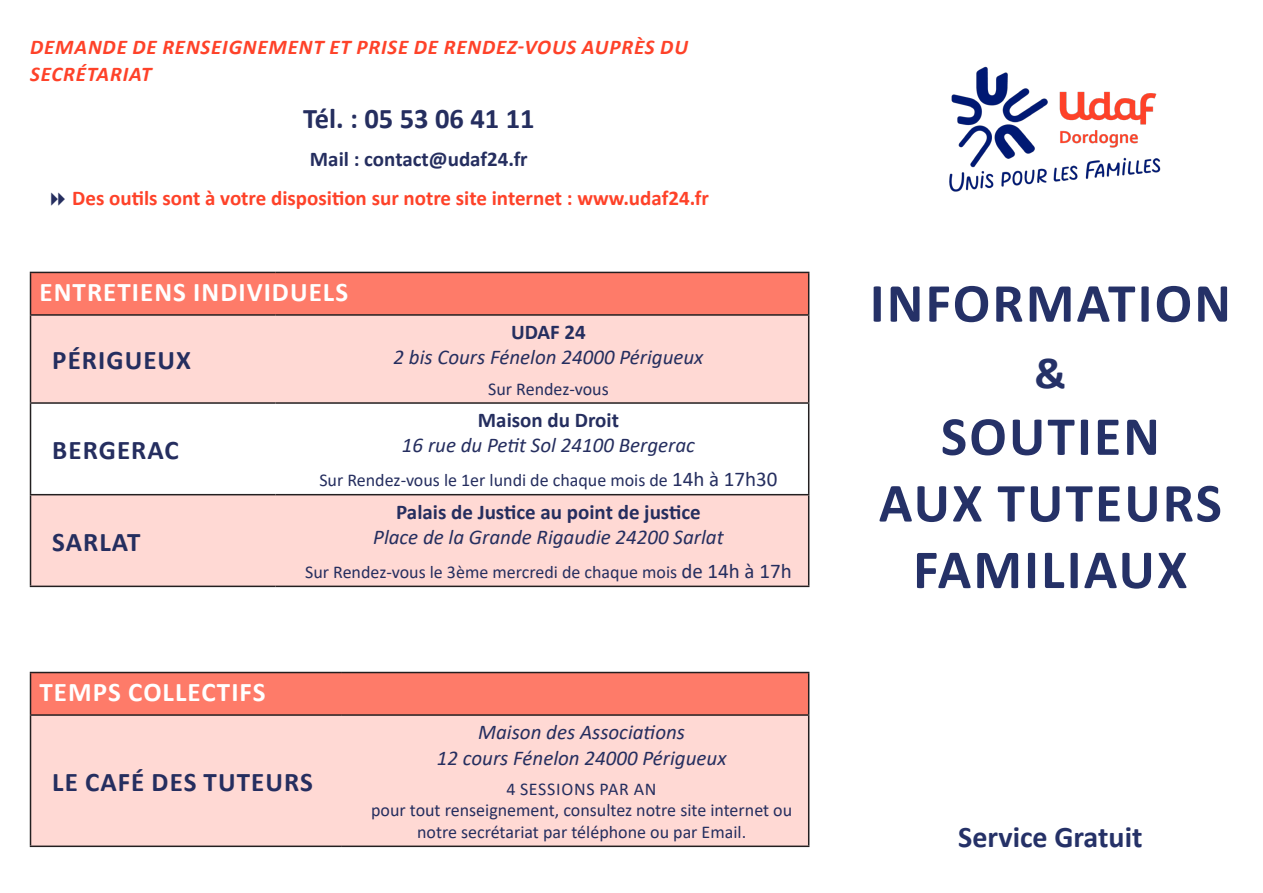
<style>
.page{position:relative;width:1263px;height:893px;background:#fff}
.page>*{position:absolute;margin:0;border:0;box-sizing:border-box;transform-origin:0 0}
.t1{font:700 55.5px/66.6px "Calibri";letter-spacing:.04em;color:#253167;text-align:center}
.t2{font:700 45px "Calibri";color:#253167}
.t3{font:700 30px "Calibri";color:#253167}
.t4{font:700 28.5px "Calibri";color:#252e5f}
.t5{font:700 27px "Calibri";letter-spacing:.04em;color:#252e5f}
.t6{font:700 27px "Calibri";letter-spacing:.04em;color:#fff}
.t7{font:italic 21px/25.2px "Calibri";color:#252e5f;text-align:center}
.t8{font:700 21px "Calibri";color:#252e5f}
.t9{font:700 21px "Calibri";color:#fe4229}
.t10{font:italic 700 21px/27px "Calibri";letter-spacing:.04em;color:#fe4229}
.t11{font:18px/21.6px "Calibri";color:#252e5f;text-align:center}
.s1{font-size:21px}
</style>
<div class="page">
<img style="left:949px;top:66px;width:212px;height:126px">
<div style="left:31px;top:272px;width:778px;height:43px;background:#fe7b69"></div>
<svg style="left:31px;top:316px;width:777px;height:270px;fill:#ffd9d4"></svg>
<hr style="left:30px;top:272px;width:245px;height:1px;background:#231f20">
<hr style="left:30px;top:273px;width:1px;height:41px;background:#231f20">
<hr style="left:275px;top:272px;width:534px;height:1px;background:#231f20">
<hr style="left:808px;top:273px;width:1px;height:41px;background:#231f20">
<hr style="left:30px;top:314px;width:245px;height:2px;background:#231f20">
<hr style="left:30px;top:316px;width:1px;height:86px;background:#231f20">
<hr style="left:275px;top:314px;width:534px;height:2px;background:#231f20">
<hr style="left:808px;top:316px;width:1px;height:86px;background:#231f20">
<hr style="left:30px;top:402px;width:245px;height:2px;background:#231f20">
<hr style="left:30px;top:404px;width:1px;height:90px;background:#231f20">
<hr style="left:275px;top:402px;width:534px;height:2px;background:#231f20">
<hr style="left:808px;top:404px;width:1px;height:90px;background:#231f20">
<hr style="left:30px;top:494px;width:245px;height:1px;background:#231f20">
<hr style="left:30px;top:495px;width:1px;height:91px;background:#231f20">
<hr style="left:275px;top:494px;width:534px;height:1px;background:#231f20">
<hr style="left:808px;top:495px;width:1px;height:91px;background:#231f20">
<hr style="left:30px;top:586px;width:245px;height:1px;background:#231f20">
<hr style="left:275px;top:586px;width:534px;height:1px;background:#231f20">
<div style="left:31px;top:672px;width:778px;height:43px;background:#fe7b69"></div>
<div style="left:31px;top:716px;width:777px;height:129px;background:#ffd9d4"></div>
<hr style="left:30px;top:672px;width:312px;height:1px;background:#231f20">
<hr style="left:30px;top:673px;width:1px;height:41px;background:#231f20">
<hr style="left:342px;top:672px;width:467px;height:1px;background:#231f20">
<hr style="left:808px;top:673px;width:1px;height:41px;background:#231f20">
<hr style="left:30px;top:714px;width:312px;height:2px;background:#231f20">
<hr style="left:30px;top:716px;width:1px;height:129px;background:#231f20">
<hr style="left:342px;top:714px;width:467px;height:2px;background:#231f20">
<hr style="left:808px;top:716px;width:1px;height:129px;background:#231f20">
<hr style="left:30px;top:845px;width:312px;height:2px;background:#231f20">
<hr style="left:342px;top:845px;width:467px;height:2px;background:#231f20">
<p class="t10" style="left:30px;top:33px;width:659px">DEMANDE DE RENSEIGNEMENT ET PRISE DE RENDEZ-VOUS AUPRÈS DU<br>SECRÉTARIAT</p>
<h3 class="t4" style="left:303px;top:98px;width:233px">Tél. : 05 53 06 41 11</h3>
<p class="t8" style="left:310px;top:144px;width:219px">Mail : contact@udaf24.fr</p>
<p class="t9" style="left:72px;top:183px;width:638px">Des outils sont à votre disposition sur notre site internet : www.udaf24.fr</p>
<h3 class="t6" style="left:40px;top:273px;width:310px">ENTRETIENS INDIVIDUELS</h3>
<h3 class="t5" style="left:52px;top:341px;width:140px">PÉRIGUEUX</h3>
<p class="t8" style="left:511px;top:317px;width:76px">UDAF 24</p>
<p class="t7" style="left:393px;top:344px;width:311px">2 bis Cours Fénelon 24000 Périgueux</p>
<p class="t11" style="left:488px;top:377px;width:122px">Sur Rendez-vous</p>
<h3 class="t5" style="left:52px;top:431px;width:128px">BERGERAC</h3>
<h3 class="t5" style="left:52px;top:523px;width:90px">SARLAT</h3>
<p class="t8" style="left:478px;top:405px;width:143px">Maison du Droit</p>
<p class="t7" style="left:402px;top:432px;width:295px">16 rue du Petit Sol 24100 Bergerac</p>
<p class="t11" style="left:319px;top:469px;width:460px">Sur Rendez-vous le 1er lundi de chaque mois de <span class="s1">14h à 17h30</span></p>
<p class="t8" style="left:396px;top:497px;width:306px">Palais de Justice au point de justice</p>
<p class="t7" style="left:373px;top:524px;width:352px">Place de la Grande Rigaudie 24200 Sarlat</p>
<p class="t11" style="left:305px;top:561px;width:488px">Sur Rendez-vous le 3ème mercredi de chaque mois <span class="s1">de 14h à 17h</span></p>
<h3 class="t6" style="left:40px;top:673px;width:227px">TEMPS COLLECTIFS</h3>
<h3 class="t5" style="left:52px;top:763px;width:262px">LE CAFÉ DES TUTEURS</h3>
<p class="t7" style="left:437px;top:719px;width:291px">Maison des Associations<br>12 cours Fénelon 24000 Périgueux</p>
<p class="t11" style="left:371px;top:777px;width:423px">4 SESSIONS PAR AN<br>pour tout renseignement, consultez notre site internet ou notre secrétariat par téléphone ou par Email.</p>
<h1 class="t1" style="left:870px;top:269px;width:363px">INFORMATION</h1>
<h2 class="t2" style="left:1034px;top:341px;width:33px">&amp;</h2>
<h1 class="t1" style="left:879px;top:402px;width:345px">SOUTIEN<br>AUX TUTEURS<br>FAMILIAUX</h1>
<h3 class="t3" style="left:958px;top:816px;width:186px">Service Gratuit</h3>
</div>
